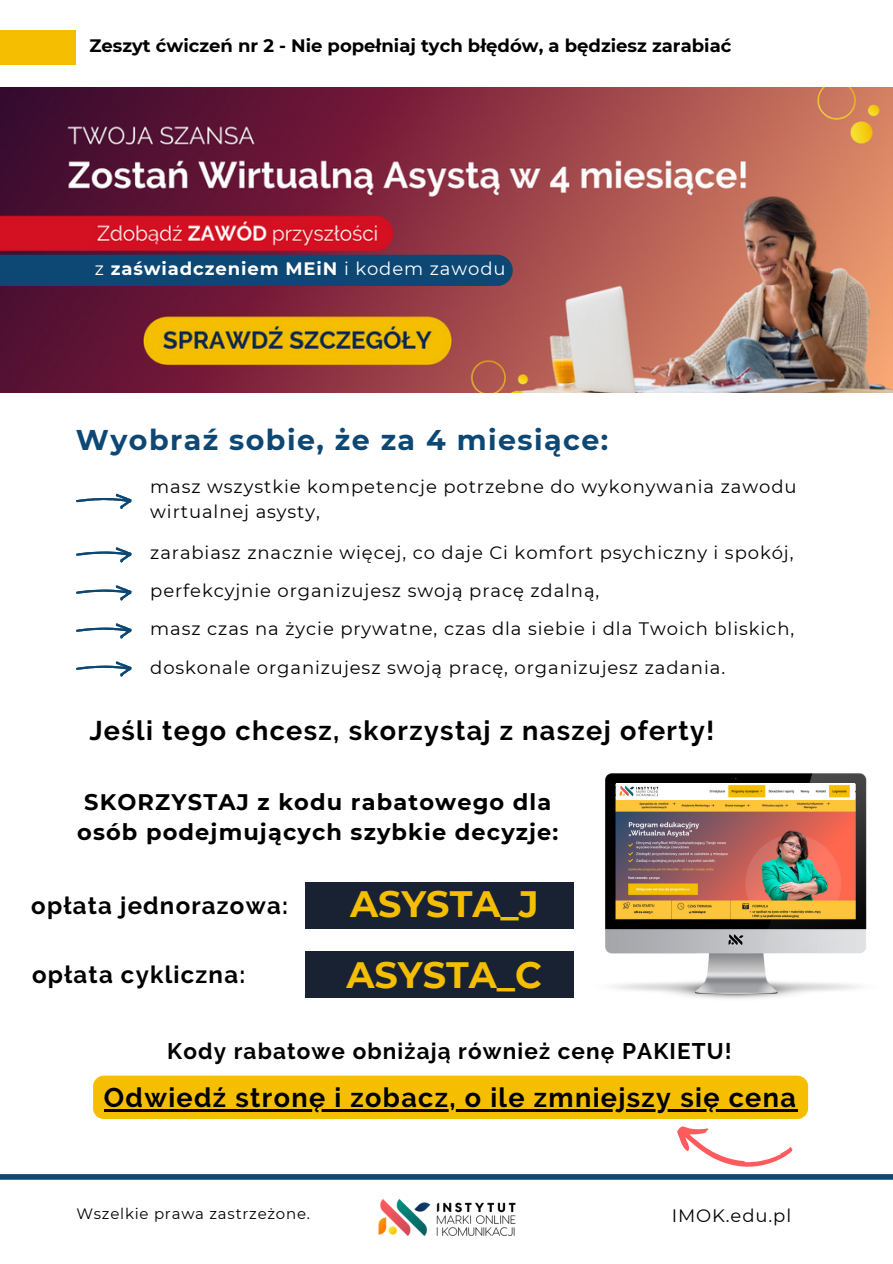
<style>
.page{position:relative;width:893px;height:1264px;background:#fff}
.page>*{position:absolute;margin:0;border:0;box-sizing:border-box;transform-origin:0 0}
.t1{font:700 36.6px "Montserrat";color:#f5bf00}
.t2{font:700 28.5px "Montserrat";letter-spacing:.05em;color:#0d4774}
.t3{font:700 27px "Raleway";letter-spacing:.05em;color:#000}
.t4{font:700 24px "Raleway";letter-spacing:.05em;color:#000}
.t5{font:700 22.5px "Montserrat";letter-spacing:.05em;color:#000}
.t6{font:700 22.5px "Raleway";letter-spacing:.05em;color:#000}
.t7{font:18px/24.8px "Montserrat";letter-spacing:.05em;color:#000}
.t8{font:700 18px "Montserrat";color:#000}
.t9{font:700 18px "Montserrat";letter-spacing:.05em;color:#fff}
.t10{font:15px "Montserrat";letter-spacing:.05em;color:#000}
.s1{font-weight:400}
</style>
<div class="page">
<div style="left:0;top:1174px;width:892px;height:5px;background:#0d4774"></div>
<div style="left:0;top:30px;width:76px;height:35px;background:#f5bf00"></div>
<img style="left:366px;top:1179px;width:162px;height:57px">
<img style="left:0;top:88px;width:892px;height:304px">
<div style="left:0;top:255px;width:512px;height:31px;background:#0d4774"></div>
<svg style="left:76px;top:494px;width:55px;height:15px"></svg>
<svg style="left:76px;top:547px;width:55px;height:15px"></svg>
<svg style="left:76px;top:585px;width:55px;height:15px"></svg>
<svg style="left:76px;top:623px;width:55px;height:15px"></svg>
<svg style="left:76px;top:661px;width:55px;height:15px"></svg>
<img style="left:605px;top:773px;width:262px;height:226px">
<div style="left:616px;top:783px;width:239px;height:16px;background:#fff"></div>
<img style="left:616px;top:773px;width:45px;height:40px">
<img style="left:709px;top:785px;width:141px;height:13px">
<div style="left:728px;top:931px;width:17px;height:17px;background:#c2c7ca;border-radius:50%"></div>
<img style="left:727px;top:931px;width:17px;height:17px">
<div style="left:305px;top:881px;width:268px;height:47px;background:#192233"></div>
<div style="left:305px;top:951px;width:268px;height:46px;background:#192233"></div>
<svg style="left:93px;top:1075px;width:715px;height:100px"></svg>
<hr style="left:104px;top:1109px;width:693px;height:2px;background:#000">
<p class="t8" style="left:89px;top:34px;width:643px">Zeszyt ćwiczeń nr 2 - Nie popełniaj tych błędów, a będziesz zarabiać</p>
<p class="t9" style="left:95px;top:257px;width:412px"><span class="s1">z</span> zaświadczeniem MEiN <span class="s1">i kodem zawodu</span></p>
<p class="t2" style="left:76px;top:422px;width:533px">Wyobraź sobie, że za 4 miesiące:</p>
<p class="t7" style="left:150px;top:474px;width:647px">masz wszystkie kompetencje potrzebne do wykonywania zawodu wirtualnej asysty,</p>
<p class="t7" style="left:150px;top:540px;width:644px">zarabiasz znacznie więcej, co daje Ci komfort psychiczny i spokój,</p>
<p class="t7" style="left:150px;top:578px;width:450px">perfekcyjnie organizujesz swoją pracę zdalną,</p>
<p class="t7" style="left:150px;top:616px;width:645px">masz czas na życie prywatne, czas dla siebie i dla Twoich bliskich,</p>
<p class="t7" style="left:150px;top:654px;width:576px">doskonale organizujesz swoją pracę, organizujesz zadania.</p>
<p class="t3" style="left:89px;top:714px;width:626px">Jeśli tego chcesz, skorzystaj z naszej oferty!</p>
<p class="t5" style="left:84px;top:788px;width:468px">SKORZYSTAJ z kodu rabatowego dla</p>
<p class="t5" style="left:77px;top:818px;width:483px">osób podejmujących szybkie decyzje:</p>
<p class="t4" style="left:31px;top:891px;width:258px">opłata jednorazowa:</p>
<p class="t4" style="left:32px;top:960px;width:215px">opłata cykliczna:</p>
<p class="t1" style="left:350px;top:881px;width:190px">ASYSTA_J</p>
<p class="t1" style="left:346px;top:952px;width:197px">ASYSTA_C</p>
<p class="t6" style="left:167px;top:1037px;width:566px">Kody rabatowe obniżają również cenę PAKIETU!</p>
<p class="t3" style="left:104px;top:1081px;width:693px">Odwiedź stronę i zobacz, o ile zmniejszy się cena</p>
<p class="t10" style="left:76px;top:1204px;width:235px">Wszelkie prawa zastrzeżone.</p>
<p class="t7" style="left:671px;top:1203px;width:121px">IMOK.edu.pl</p>
</div>
